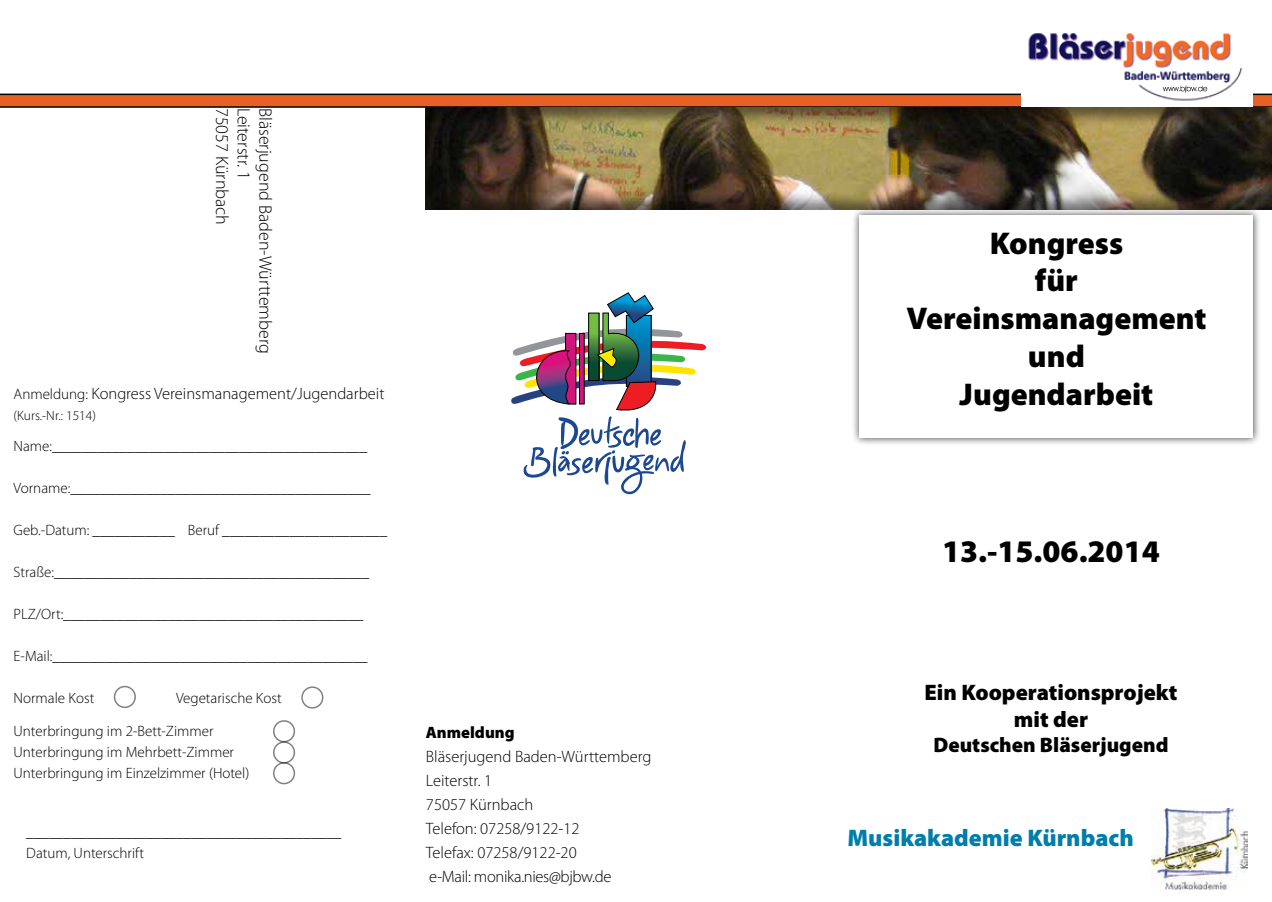
<style>
.page{position:relative;width:1272px;height:902px;background:#fff}
.page>*{position:absolute;margin:0;border:0;box-sizing:border-box;transform-origin:0 0}
.t1{font:900 31.5px/37.8px "Myriad Pro";color:#000;text-align:center}
.t2{font:900 24px "Myriad Pro";color:#007eab}
.t3{font:900 22.5px/27px "Myriad Pro";color:#000;text-align:center}
.t4{font:900 21px "Myriad Pro";color:#000}
.t5{font:300 18px "Myriad Pro";color:#000}
.t6{font:300 16.5px/24px "Myriad Pro";color:#000}
.t7{font:900 16.5px "Myriad Pro";color:#000}
.t8{font:300 15px/21px "Myriad Pro";color:#000}
.t9{font:300 13.5px "Myriad Pro";color:#000}
.s1{font-size:15px}
</style>
<div class="page">
<svg style="left:0;top:94px;width:1271px;height:14px;background:#c2521f"></svg>
<img style="left:1151px;top:808px;width:96px;height:81px">
<img style="left:1020px;top:33px;width:232px;height:74px">
<img style="left:1162px;top:86px;width:45px;height:7px">
<div style="left:426px;top:107px;width:845px;height:105px;background:#000;opacity:.5"></div>
<div style="left:851px;top:207px;width:410px;height:239px;background:#000;opacity:.75"></div>
<div style="left:859px;top:215px;width:394px;height:223px;background:#fff"></div>
<div style="left:114px;top:685px;width:22px;height:23px;border:2px solid #000;border-radius:50%"></div>
<div style="left:301px;top:686px;width:22px;height:22px;border:2px solid #000;border-radius:50%"></div>
<div style="left:273px;top:720px;width:22px;height:22px;border:2px solid #000;border-radius:50%"></div>
<div style="left:273px;top:741px;width:22px;height:22px;border:2px solid #000;border-radius:50%"></div>
<div style="left:273px;top:762px;width:22px;height:22px;border:2px solid #000;border-radius:50%"></div>
<svg style="left:511px;top:292px;width:195px;height:203px"></svg>
<p class="t5" style="left:232px;top:108px;width:119px;rotate:90deg">75057 Kürnbach</p>
<p class="t5" style="left:254px;top:108px;width:74px;rotate:90deg">Leiterstr. 1</p>
<p class="t5" style="left:275px;top:108px;width:247px;rotate:90deg">Bläserjugend Baden-Württemberg</p>
<p class="t6" style="left:14px;top:381px;width:372px"><span class="s1">Anmeldung:</span> Kongress Vereinsmanagement/Jugendarbeit</p>
<p class="t9" style="left:14px;top:407px;width:84px">(Kurs.-Nr.: 1514)</p>
<p class="t8" style="left:14px;top:436px;width:355px">Name:__________________________________________</p>
<p class="t8" style="left:14px;top:478px;width:358px">Vorname:________________________________________</p>
<p class="t8" style="left:14px;top:520px;width:375px">Geb.-Datum: ___________ Beruf ______________________</p>
<p class="t8" style="left:14px;top:562px;width:357px">Straße:__________________________________________</p>
<p class="t8" style="left:14px;top:604px;width:351px">PLZ/Ort:________________________________________</p>
<p class="t8" style="left:14px;top:646px;width:355px">E-Mail:__________________________________________</p>
<p class="t8" style="left:14px;top:688px;width:82px">Normale Kost</p>
<p class="t8" style="left:176px;top:688px;width:107px">Vegetarische Kost</p>
<p class="t8" style="left:14px;top:721px;width:237px">Unterbringung im 2-Bett-Zimmer<br>Unterbringung im Mehrbett-Zimmer<br>Unterbringung im Einzelzimmer (Hotel)</p>
<p class="t8" style="left:26px;top:821px;width:316px">__________________________________________<br>Datum, Unterschrift</p>
<p class="t7" style="left:426px;top:722px;width:90px">Anmeldung</p>
<p class="t6" style="left:426px;top:744px;width:227px">Bläserjugend Baden-Württemberg<br>Leiterstr. 1<br>75057 Kürnbach<br>Telefon: 07258/9122-12<br>Telefax: 07258/9122-20<br>e-Mail: monika.nies@bjbw.de</p>
<h1 class="t1" style="left:906px;top:224px;width:302px">Kongress<br>für<br>Vereinsmanagement und<br>Jugendarbeit</h1>
<h1 class="t1" style="left:942px;top:532px;width:219px">13.-15.06.2014</h1>
<h3 class="t3" style="left:924px;top:678px;width:254px">Ein Kooperationsprojekt mit der</h3>
<h3 class="t4" style="left:933px;top:732px;width:236px">Deutschen Bläserjugend</h3>
<h2 class="t2" style="left:847px;top:823px;width:288px">Musikakademie Kürnbach</h2>
</div>
